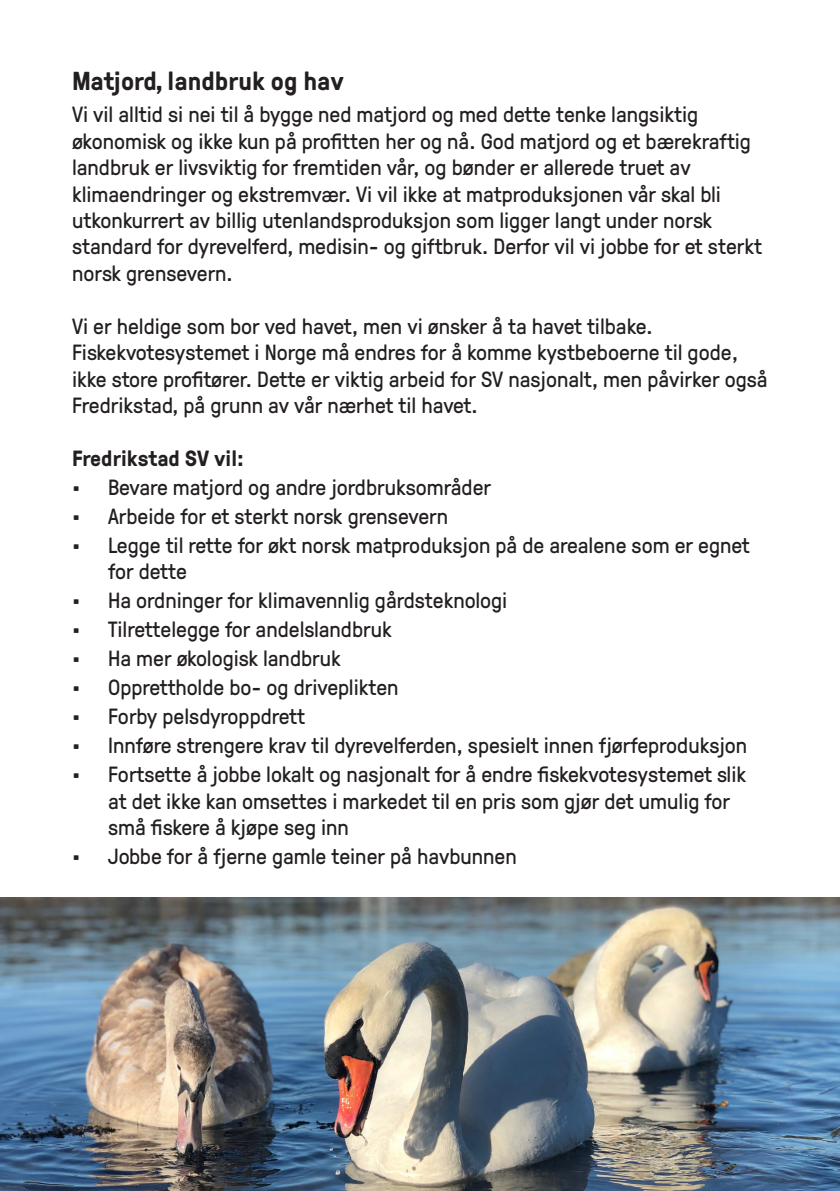
<style>
.page{position:relative;width:840px;height:1191px;background:#fff}
.page>*{position:absolute;margin:0;border:0;box-sizing:border-box;transform-origin:0 0}
.Brødtekst_Pressura{font:700 26px "GT Pressura";color:#231f20}
.Brødtekst_Pressura-2{font:22px/26.4px "GT Pressura";color:#231f20}
.Brødtekst_Pressura-3{font:700 22px "GT Pressura";color:#231f20}
</style>
<div class="page">
<img style="left:0;top:897px;width:839px;height:294px">
<p class="Brødtekst_Pressura" style="left:72px;top:62px;width:273px">Matjord, landbruk og hav</p>
<p class="Brødtekst_Pressura-2" style="left:72px;top:100px;width:691px">Vi vil alltid si nei til å bygge ned matjord og med dette tenke langsiktig økonomisk og ikke kun på profitten her og nå. God matjord og et bærekraftig landbruk er livsviktig for fremtiden vår, og bønder er allerede truet av klimaendringer og ekstremvær. Vi vil ikke at matproduksjonen vår skal bli utkonkurrert av billig utenlandsproduksjon som ligger langt under norsk standard for dyrevelferd, medisin- og giftbruk. Derfor vil vi jobbe for et sterkt norsk grensevern.</p>
<p class="Brødtekst_Pressura-2" style="left:72px;top:311px;width:696px">Vi er heldige som bor ved havet, men vi ønsker å ta havet tilbake.<br>Fiskekvotesystemet i Norge må endres for å komme kystbeboerne til gode, ikke store profitører. Dette er viktig arbeid for SV nasjonalt, men påvirker også Fredrikstad, på grunn av vår nærhet til havet.</p>
<p class="Brødtekst_Pressura-3" style="left:72px;top:442px;width:173px">Fredrikstad SV vil:</p>
<p class="Brødtekst_Pressura-2" style="left:72px;top:472px;width:420px">• Bevare matjord og andre jordbruksområder</p>
<p class="Brødtekst_Pressura-2" style="left:72px;top:501px;width:377px">• Arbeide for et sterkt norsk grensevern</p>
<p class="Brødtekst_Pressura-2" style="left:108px;top:530px;width:642px;text-indent:-36px">• Legge til rette for økt norsk matproduksjon på de arealene som er egnet for dette</p>
<p class="Brødtekst_Pressura-2" style="left:72px;top:586px;width:436px">• Ha ordninger for klimavennlig gårdsteknologi</p>
<p class="Brødtekst_Pressura-2" style="left:72px;top:615px;width:321px">• Tilrettelegge for andelslandbruk</p>
<p class="Brødtekst_Pressura-2" style="left:72px;top:644px;width:270px">• Ha mer økologisk landbruk</p>
<p class="Brødtekst_Pressura-2" style="left:72px;top:673px;width:328px">• Opprettholde bo- og driveplikten</p>
<p class="Brødtekst_Pressura-2" style="left:72px;top:702px;width:234px">• Forby pelsdyroppdrett</p>
<p class="Brødtekst_Pressura-2" style="left:72px;top:731px;width:676px">• Innføre strengere krav til dyrevelferden, spesielt innen fjørfeproduksjon</p>
<p class="Brødtekst_Pressura-2" style="left:108px;top:760px;width:639px;text-indent:-36px">• Fortsette å jobbe lokalt og nasjonalt for å endre fiskekvotesystemet slik at det ikke kan omsettes i markedet til en pris som gjør det umulig for små fiskere å kjøpe seg inn</p>
<p class="Brødtekst_Pressura-2" style="left:72px;top:842px;width:446px">• Jobbe for å fjerne gamle teiner på havbunnen</p>
</div>
